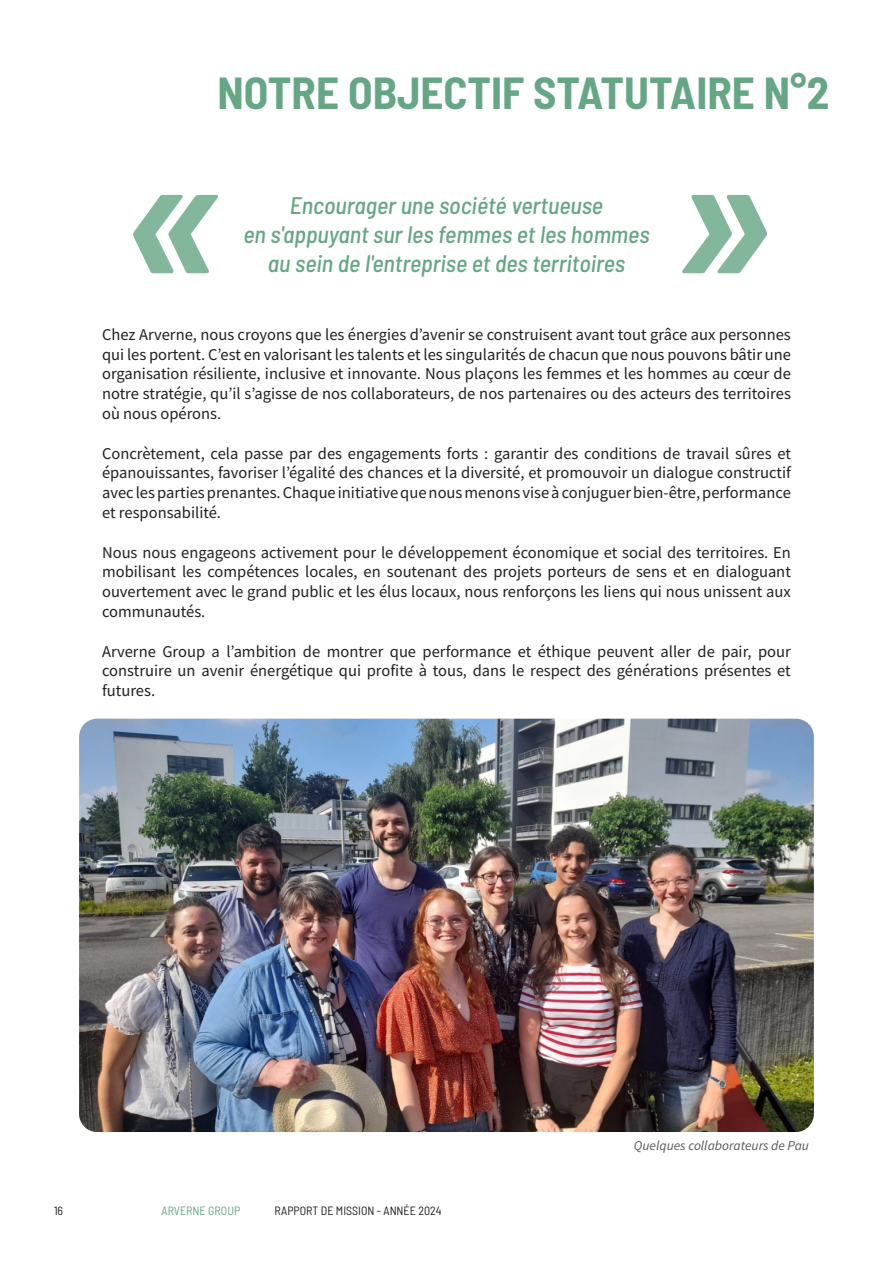
<style>
.page{position:relative;width:893px;height:1263px;background:#fff}
.page>*{position:absolute;margin:0;border:0;box-sizing:border-box;transform-origin:0 0}
.t1{font:italic 600 semi-condensed 225px "Barlow";color:#65a684}
.t2{font:700 semi-condensed 45px "Barlow";color:#65a684}
.t3{font:italic 500 semi-condensed 24px "Barlow";color:#65a684}
.t4{font:16.5px/19.8px "Source Sans Pro";color:#231f20;text-align:justify}
.t5{font:italic 13.5px "Source Sans Pro";color:#57585a}
.t6{font:semi-condensed 12px "Barlow";color:#231f20}
.t7{font:semi-condensed 12px "Barlow";color:#65a684}
</style>
<div class="page">
<img style="left:79px;top:719px;width:735px;height:413px">
<p class="t2" style="left:217px;top:65px;width:613px">NOTRE OBJECTIF STATUTAIRE N°2</p>
<h1 class="t1" style="left:117px;top:77px;width:109px">«</h1>
<h1 class="t1" style="left:668px;top:77px;width:109px">»</h1>
<p class="t3" style="left:290px;top:191px;width:315px">Encourager une société vertueuse</p>
<p class="t3" style="left:243px;top:220px;width:408px">en s'appuyant sur les femmes et les hommes</p>
<p class="t3" style="left:268px;top:248px;width:359px">au sein de l'entreprise et des territoires</p>
<p class="t4" style="left:102px;top:324px;width:690px">Chez Arverne, nous croyons que les énergies d’avenir se construisent avant tout grâce aux personnes qui les portent. C’est en valorisant les talents et les singularités de chacun que nous pouvons bâtir une organisation résiliente, inclusive et innovante. Nous plaçons les femmes et les hommes au cœur de notre stratégie, qu’il s’agisse de nos collaborateurs, de nos partenaires ou des acteurs des territoires où nous opérons.</p>
<p class="t4" style="left:102px;top:443px;width:690px">Concrètement, cela passe par des engagements forts : garantir des conditions de travail sûres et épanouissantes, favoriser l’égalité des chances et la diversité, et promouvoir un dialogue constructif avec les parties prenantes. Chaque initiative que nous menons vise à conjuguer bien-être, performance et responsabilité.</p>
<p class="t4" style="left:102px;top:542px;width:690px">Nous nous engageons activement pour le développement économique et social des territoires. En mobilisant les compétences locales, en soutenant des projets porteurs de sens et en dialoguant ouvertement avec le grand public et les élus locaux, nous renforçons les liens qui nous unissent aux communautés.</p>
<p class="t4" style="left:102px;top:641px;width:690px">Arverne Group a l’ambition de montrer que performance et éthique peuvent aller de pair, pour construire un avenir énergétique qui profite à tous, dans le respect des générations présentes et futures.</p>
<p class="t6" style="left:54px;top:1202px;width:11px">16</p>
<p class="t7" style="left:162px;top:1202px;width:80px">ARVERNE GROUP</p>
<p class="t6" style="left:275px;top:1202px;width:168px">RAPPORT DE MISSION - ANNÉE 2024</p>
<p class="t5" style="left:634px;top:1137px;width:177px">Quelques collaborateurs de Pau</p>
</div>
